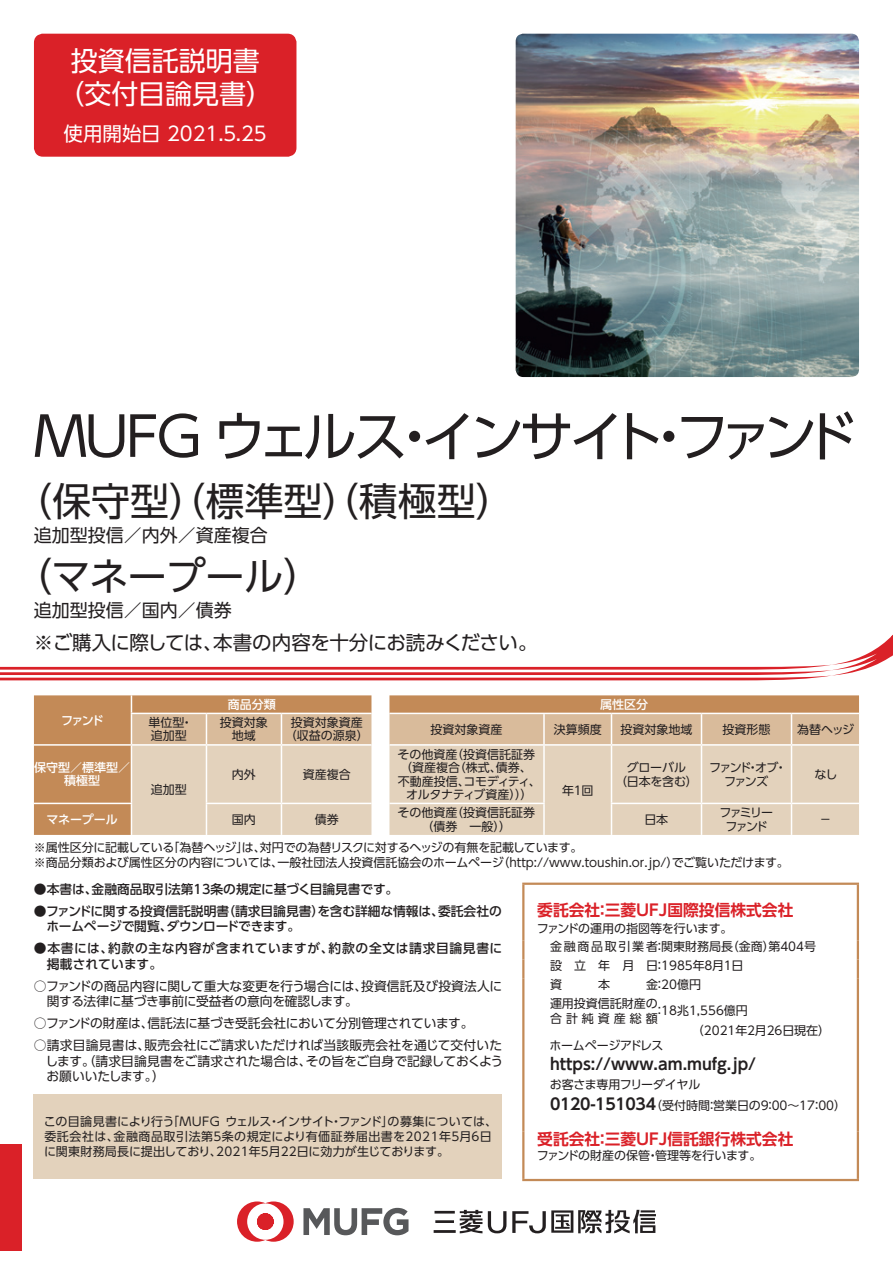
<style>
.page{position:relative;width:893px;height:1263px;background:#fff}
.page>*{position:absolute;margin:0;border:0;box-sizing:border-box;transform-origin:0 0}
.t1{font:54px "UD Shin Go Pro";letter-spacing:-.185em;color:#231f20}
.t2{font:39px "UD Shin Go Pro";color:#231f20}
.t3{font:27px/33px "UD Shin Go Pro";color:#fff;text-align:center}
.t4{font:19.5px "UD Shin Go Pro";letter-spacing:-.025em;color:#231f20}
.t5{font:19.5px "UD Shin Go Pro";color:#fff}
.t6{font:18px "UD Shin Go Pro";color:#231f20}
.t7{font:700 15.75px "UD Shin Go Pro De";color:#da2128}
.t8{font:700 15.75px "UD Shin Go Pro De";color:#231f20}
.t9{font:12.75px/15.8px "UD Shin Go Pro";letter-spacing:-.01em;color:#231f20}
.t10{font:500 12.75px/15.8px "UD Shin Go Pro";color:#231f20}
.t11{font:500 12.75px/15.8px "UD Shin Go Pro";letter-spacing:.045em;color:#231f20}
.t12{font:12px/13.5px "UD Shin Go Pro";color:#231f20}
.t13{font:500 12px/13.5px "UD Shin Go Pro";color:#fff;text-align:center}
.t14{font:12px/13.5px "UD Shin Go Pro";letter-spacing:-.02em;color:#231f20;text-align:center}
.t15{font:12px/13.5px "UD Shin Go Pro";letter-spacing:-.14em;color:#231f20;text-align:center}
.t16{font:12px "UD Shin Go Pro";letter-spacing:-.03em;color:#231f20}
.t17{font:12px/13.5px "UD Shin Go Pro";letter-spacing:-.145em;color:#231f20;text-align:center}
.t18{font:12px "UD Shin Go Pro";letter-spacing:.335em;color:#231f20}
.s1{font-family:"UD Shin Go Pro De";font-weight:700;font-size:15.75px}
</style>
<div class="page">
<svg style="left:0;top:634px;width:893px;height:46px"></svg>
<div style="left:34px;top:1095px;width:468px;height:84px;background:#e3d2bc"></div>
<div style="left:35px;top:35px;width:260px;height:120px;background:#da2128;border-radius:8px"></div>
<div style="left:34px;top:34px;width:262px;height:123px;border:3px solid #da2128;border-radius:8px"></div>
<hr style="left:522px;top:882px;width:337px;height:3px;background:#c38a57">
<hr style="left:522px;top:885px;width:2px;height:56px;background:#c38a57">
<hr style="left:857px;top:885px;width:2px;height:56px;background:#c38a57">
<svg style="left:522px;top:941px;width:2px;height:56px"></svg>
<svg style="left:857px;top:941px;width:2px;height:56px"></svg>
<hr style="left:522px;top:997px;width:2px;height:27px;background:#c38a57">
<hr style="left:857px;top:997px;width:2px;height:27px;background:#c38a57">
<svg style="left:522px;top:1024px;width:2px;height:15px"></svg>
<svg style="left:857px;top:1024px;width:2px;height:15px"></svg>
<hr style="left:522px;top:1039px;width:2px;height:92px;background:#c38a57">
<hr style="left:857px;top:1039px;width:2px;height:92px;background:#c38a57">
<hr style="left:522px;top:1131px;width:2px;height:48px;background:#c38a57">
<hr style="left:857px;top:1131px;width:2px;height:48px;background:#c38a57">
<hr style="left:522px;top:1179px;width:337px;height:2px;background:#c38a57">
<div style="left:0;top:1144px;width:21px;height:107px;background:#da2128"></div>
<div style="left:34px;top:695px;width:97px;height:140px;background:#c38a57"></div>
<div style="left:132px;top:745px;width:727px;height:90px;background:#e3d2bc"></div>
<hr style="left:34px;top:744px;width:97px;height:2px;background:#fff">
<svg style="left:131px;top:695px;width:728px;height:50px;background:#d4ae8a"></svg>
<hr style="left:131px;top:714px;width:1px;height:30px;background:#fff">
<hr style="left:206px;top:746px;width:1px;height:57px;background:#fff">
<hr style="left:281px;top:746px;width:1px;height:57px;background:#fff">
<hr style="left:34px;top:803px;width:98px;height:1px;background:#fff">
<hr style="left:206px;top:803px;width:75px;height:1px;background:#fff">
<hr style="left:206px;top:804px;width:1px;height:31px;background:#fff">
<hr style="left:281px;top:803px;width:90px;height:1px;background:#fff">
<hr style="left:281px;top:804px;width:1px;height:31px;background:#fff">
<hr style="left:206px;top:714px;width:1px;height:30px;background:#fff">
<hr style="left:281px;top:714px;width:1px;height:30px;background:#fff">
<hr style="left:131px;top:744px;width:75px;height:2px;background:#fff">
<hr style="left:206px;top:744px;width:75px;height:2px;background:#fff">
<hr style="left:281px;top:744px;width:90px;height:2px;background:#fff">
<hr style="left:543px;top:746px;width:2px;height:57px;background:#fff">
<hr style="left:611px;top:746px;width:1px;height:57px;background:#fff">
<hr style="left:701px;top:746px;width:1px;height:57px;background:#fff">
<hr style="left:791px;top:746px;width:1px;height:57px;background:#fff">
<hr style="left:389px;top:803px;width:156px;height:1px;background:#fff">
<hr style="left:543px;top:804px;width:2px;height:31px;background:#fff">
<hr style="left:611px;top:803px;width:90px;height:1px;background:#fff">
<hr style="left:611px;top:804px;width:1px;height:31px;background:#fff">
<hr style="left:701px;top:803px;width:90px;height:1px;background:#fff">
<hr style="left:701px;top:804px;width:1px;height:31px;background:#fff">
<hr style="left:791px;top:803px;width:68px;height:1px;background:#fff">
<hr style="left:791px;top:804px;width:1px;height:31px;background:#fff">
<hr style="left:543px;top:714px;width:2px;height:30px;background:#fff">
<hr style="left:611px;top:714px;width:1px;height:30px;background:#fff">
<hr style="left:701px;top:714px;width:1px;height:30px;background:#fff">
<hr style="left:791px;top:714px;width:1px;height:30px;background:#fff">
<hr style="left:389px;top:744px;width:155px;height:2px;background:#fff">
<hr style="left:544px;top:744px;width:67px;height:2px;background:#fff">
<hr style="left:611px;top:744px;width:90px;height:2px;background:#fff">
<hr style="left:701px;top:744px;width:90px;height:2px;background:#fff">
<hr style="left:791px;top:744px;width:68px;height:2px;background:#fff">
<svg style="left:303px;top:1208px;width:105px;height:27px"></svg>
<svg style="left:237px;top:1201px;width:57px;height:41px"></svg>
<hr style="left:435px;top:1220px;width:19px;height:3px;background:#231f20">
<hr style="left:434px;top:1230px;width:22px;height:3px;background:#231f20">
<hr style="left:434px;top:1211px;width:21px;height:2px;background:#231f20">
<svg style="left:460px;top:1210px;width:22px;height:23px"></svg>
<svg style="left:488px;top:1210px;width:168px;height:23px"></svg>
<img style="left:516px;top:34px;width:343px;height:343px">
<h3 class="t3" style="left:57px;top:43px;width:217px">投資信託説明書（交付目論見書）</h3>
<h3 class="t5" style="left:64px;top:118px;width:205px">使用開始日 2021.５.25</h3>
<h1 class="t1" style="left:33px;top:393px;width:826px">ＭＵＦＧ ウェルス・インサイト・ファンド</h1>
<h2 class="t2" style="left:13px;top:469px;width:503px">（保守型）（標準型）（積極型）</h2>
<h3 class="t6" style="left:34px;top:521px;width:235px">追加型投信／内外／資産複合</h3>
<h2 class="t2" style="left:13px;top:544px;width:311px">（マネープール）</h2>
<h3 class="t6" style="left:34px;top:596px;width:199px">追加型投信／国内／債券</h3>
<h3 class="t4" style="left:34px;top:627px;width:505px">※ご購入に際しては、本書の内容を十分にお読みください。</h3>
<p class="t13" style="left:61px;top:713px;width:44px">ファンド</p>
<p class="t13" style="left:34px;top:760px;width:97px">保守型／標準型／積極型</p>
<p class="t13" style="left:228px;top:697px;width:49px">商品分類</p>
<p class="t13" style="left:600px;top:697px;width:49px">属性区分</p>
<p class="t12" style="left:149px;top:715px;width:46px">単位型・追加型</p>
<p class="t12" style="left:220px;top:715px;width:49px;text-align:center">投資対象地域</p>
<p class="t12" style="left:285px;top:715px;width:86px;text-align:center">投資対象資産（収益の源泉）</p>
<p class="t12" style="left:430px;top:722px;width:73px">投資対象資産</p>
<p class="t12" style="left:554px;top:722px;width:49px">決算頻度</p>
<p class="t12" style="left:620px;top:722px;width:73px">投資対象地域</p>
<p class="t12" style="left:722px;top:722px;width:49px">投資形態</p>
<p class="t12" style="left:797px;top:722px;width:58px">為替ヘッジ</p>
<p class="t12" style="left:151px;top:783px;width:37px">追加型</p>
<p class="t12" style="left:232px;top:767px;width:25px">内外</p>
<p class="t12" style="left:303px;top:767px;width:49px">資産複合</p>
<p class="t12" style="left:398px;top:747px;width:145px;text-align:center">その他資産（投資信託証券（資産複合（株式、債券、不動産投信、コモディティ、オルタナティブ資産）））</p>
<p class="t12" style="left:562px;top:783px;width:33px">年１回</p>
<p class="t14" style="left:615px;top:760px;width:84px">グローバル<br>（日本を含む）</p>
<p class="t15" style="left:709px;top:760px;width:79px">ファンド・オブ・ファンズ</p>
<p class="t12" style="left:815px;top:767px;width:24px">なし</p>
<p class="t13" style="left:47px;top:812px;width:73px">マネープール</p>
<p class="t12" style="left:232px;top:812px;width:25px">国内</p>
<p class="t12" style="left:315px;top:812px;width:25px">債券</p>
<p class="t12" style="left:397px;top:805px;width:139px;text-align:center">その他資産（投資信託証券（債券　一般））</p>
<p class="t12" style="left:644px;top:812px;width:25px">日本</p>
<p class="t17" style="left:719px;top:805px;width:55px">ファミリーファンド</p>
<p class="t12" style="left:820px;top:812px;width:13px">－</p>
<p class="t12" style="left:34px;top:839px;width:756px;line-height:15px">※属性区分に記載している「為替ヘッジ」は、対円での為替リスクに対するヘッジの有無を記載しています。<br>※商品分類および属性区分の内容については、一般社団法人投資信託協会のホームページ（http://www.toushin.or.jp/）でご覧いただけます。</p>
<p class="t10" style="left:34px;top:881px;width:366px">●本書は、金融商品取引法第13条の規定に基づく目論見書です。</p>
<p class="t10" style="left:46px;top:902px;width:457px;text-indent:-12px">●ファンドに関する投資信託説明書（請求目論見書）を含む詳細な情報は、委託会社のホームページで閲覧、ダウンロードできます。</p>
<p class="t11" style="left:47px;top:940px;width:457px;text-indent:-13px">●本書には、約款の主な内容が含まれていますが、約款の全文は請求目論見書に掲載されています。</p>
<p class="t9" style="left:47px;top:977px;width:457px;text-indent:-13px">○ファンドの商品内容に関して重大な変更を行う場合には、投資信託及び投資法人に関する法律に基づき事前に受益者の意向を確認します。</p>
<p class="t9" style="left:34px;top:1015px;width:441px">○ファンドの財産は、信託法に基づき受託会社において分別管理されています。</p>
<p class="t9" style="left:45px;top:1037px;width:459px;text-align:justify;text-indent:-12px">○請求目論見書は、販売会社にご請求いただければ当該販売会社を通じて交付いたします。（請求目論見書をご請求された場合は、その旨をご自身で記録しておくようお願いいたします。）</p>
<p class="t12" style="left:44px;top:1114px;width:455px;line-height:15px">この目論見書により行う「ＭＵＦＧ ウェルス・インサイト・ファンド」の募集については、委託会社は、金融商品取引法第５条の規定により有価証券届出書を2021年５月６日に関東財務局長に提出しており、2021年５月22日に効力が生じております。</p>
<h3 class="t7" style="left:537px;top:897px;width:258px">委託会社：三菱ＵＦＪ国際投信株式会社</h3>
<p class="t12" style="left:550px;top:918px;width:268px;line-height:18.8px;text-indent:-13px">ファンドの運用の指図等を行います。<br>金融商品取引業者：関東財務局長（金商）第404号設 立 年 月 日：1985年８月１日<br>資</p>
<p class="t12" style="left:550px;top:974px;width:153px;line-height:18.8px;text-indent:96px">金：20億円運用投資信託財産の</p>
<p class="t18" style="left:550px;top:1008px;width:109px">合計純資産総額</p>
<p class="t12" style="left:692px;top:1000px;width:140px;line-height:19.5px;text-indent:-38px">：18兆1,556億円<br>（2021年２月26日現在）</p>
<p class="t16" style="left:550px;top:1035px;width:115px">ホームページアドレス</p>
<h3 class="t8" style="left:550px;top:1051px;width:208px">https://www.am.mufg.jp/</h3>
<p class="t12" style="left:550px;top:1074px;width:298px;line-height:21px">お客さま専用フリーダイヤル<br><span class="s1">0120-151034</span>（受付時間：営業日の９：00～17：00）</p>
<h3 class="t7" style="left:537px;top:1126px;width:258px">受託会社：三菱ＵＦＪ信託銀行株式会社</h3>
<p class="t12" style="left:537px;top:1148px;width:226px">ファンドの財産の保管・管理等を行います。</p>
<p class="t12" style="left:598px;top:977px;width:13px">本</p>
</div>
